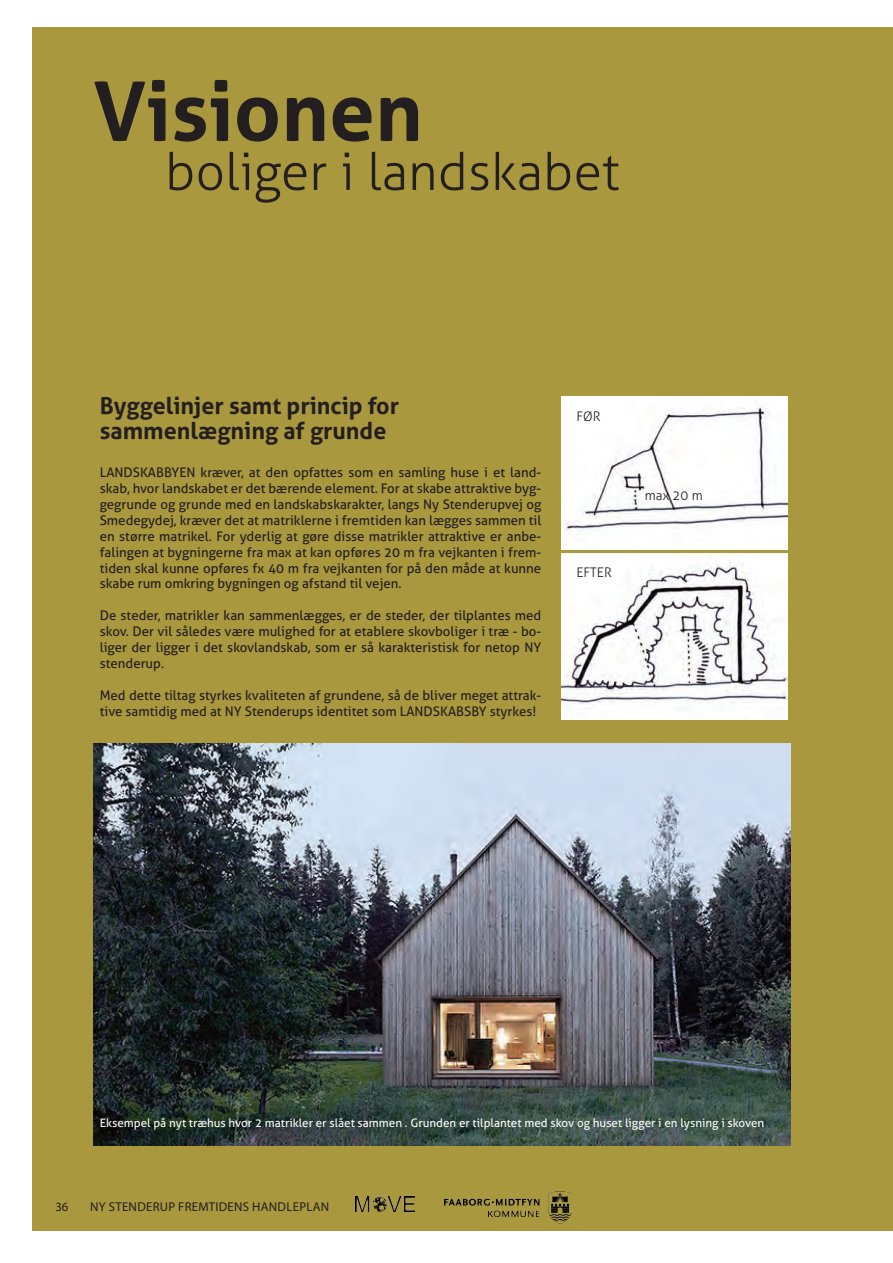
<style>
.page{position:relative;width:893px;height:1263px;background:#fff}
.page>*{position:absolute;margin:0;border:0;box-sizing:border-box;transform-origin:0 0}
.t1{font:700 81.6px "Aller";color:#231f20}
.t2{font:300 51.6px "Aller";color:#231f20}
.t3{font:700 23.4px/25.5px "Aller";color:#231f20}
.t4{font:13.2px/15.9px "Aller";color:#231f20;text-align:justify}
.t5{font:300 13.2px "Aller";color:#231f20}
.t6{font:12.9px "Myriad Pro";letter-spacing:.02em;color:#231f20}
.t7{font:12.75px "Myriad Pro";color:#231f20}
.t8{font:11.7px "Aller";color:#f9f9f9}
</style>
<div class="page">
<div style="left:32px;top:27px;width:861px;height:1203px;background:#a9983d"></div>
<img style="left:562px;top:396px;width:225px;height:154px">
<img style="left:562px;top:553px;width:225px;height:167px">
<img style="left:93px;top:743px;width:697px;height:402px">
<img style="left:355px;top:1196px;width:59px;height:15px">
<img style="left:550px;top:1192px;width:22px;height:32px">
<img style="left:444px;top:1192px;width:107px;height:24px">
<h1 class="t1" style="left:93px;top:61px;width:331px">Visionen</h1>
<h2 class="t2" style="left:165px;top:140px;width:456px">boliger i landskabet</h2>
<h3 class="t3" style="left:100px;top:392px;width:301px">Byggelinjer samt princip for sammenlægning af grunde</h3>
<p class="t4" style="left:100px;top:464px;width:443px">LANDSKABBYEN kræver, at den opfattes som en samling huse i et land&shy;skab, hvor landskabet er det bærende element. For at skabe attraktive byg&shy;gegrunde og grunde med en landskabskarakter, langs Ny Stenderupvej og Smedegydej, kræver det at matriklerne i fremtiden kan lægges sammen til en større matrikel. For yderlig at gøre disse matrikler attraktive er anbe&shy;falingen at bygningerne fra max at kan opføres 20 m fra vejkanten i frem&shy;tiden skal kunne opføres fx 40 m fra vejkanten for på den måde at kunne skabe rum omkring bygningen og afstand til vejen.</p>
<p class="t4" style="left:100px;top:607px;width:443px">De steder, matrikler kan sammenlægges, er de steder, der tilplantes med skov. Der vil således være mulighed for at etablere skovboliger i træ - bo&shy;liger der ligger i det skovlandskab, som er så karakteristisk for netop NY stenderup.</p>
<p class="t4" style="left:100px;top:687px;width:443px">Med dette tiltag styrkes kvaliteten af grundene, så de bliver meget attrak&shy;tive samtidig med at NY Stenderups identitet som LANDSKABSBY styrkes!</p>
<p class="t5" style="left:576px;top:408px;width:26px">FØR</p>
<p class="t5" style="left:576px;top:565px;width:37px">EFTER</p>
<p class="t5" style="left:645px;top:488px;width:60px">max 20 m</p>
<p class="t8" style="left:100px;top:1115px;width:666px">Eksempel på nyt træhus hvor 2 matrikler er slået sammen . Grunden er tilplantet med skov og huset ligger i en lysning i skoven</p>
<p class="t7" style="left:55px;top:1198px;width:15px">36</p>
<p class="t6" style="left:90px;top:1198px;width:240px">NY STENDERUP FREMTIDENS HANDLEPLAN</p>
</div>
